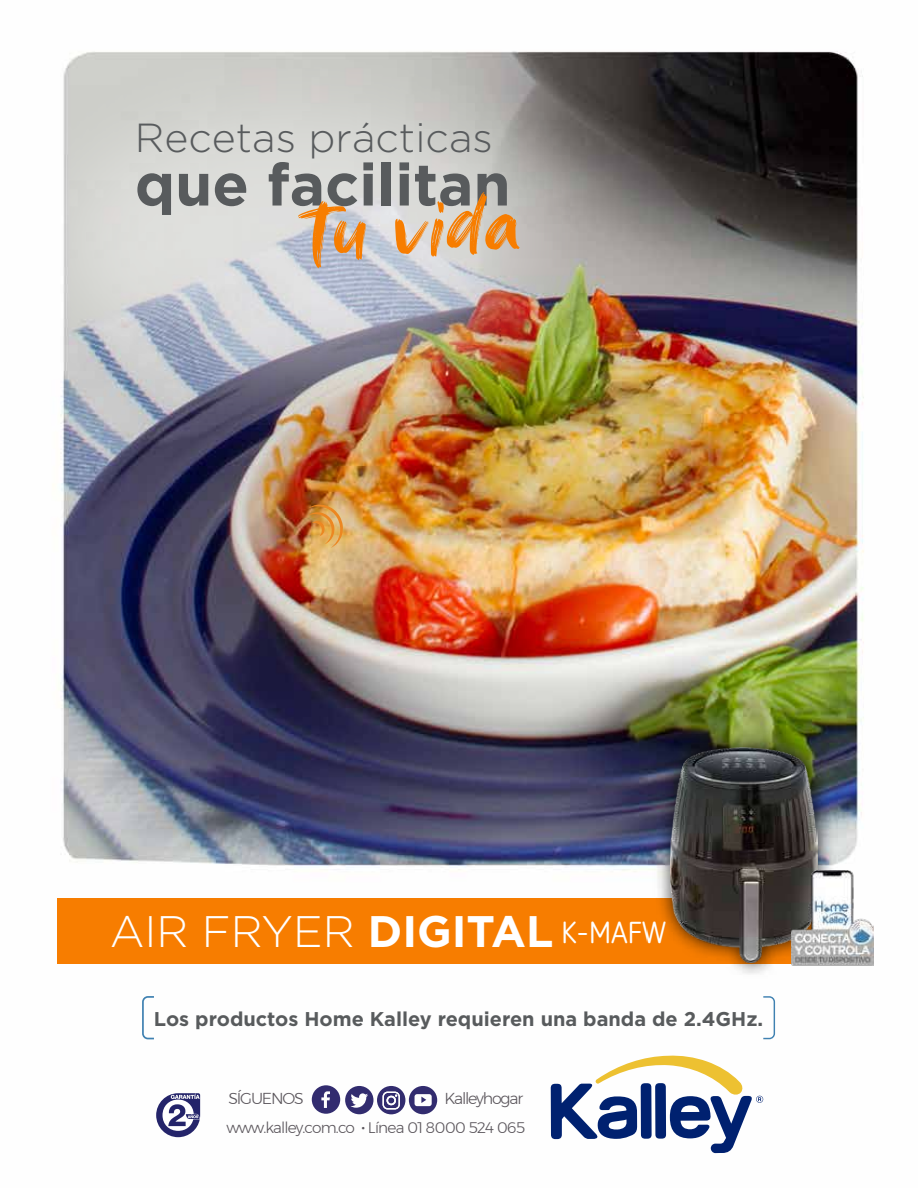
<style>
.page{position:relative;width:918px;height:1188px;background:#fff}
.page>*{position:absolute;margin:0;border:0;box-sizing:border-box;transform-origin:0 0}
.t1{font:91.8px "Ganttlets";color:#f77d00}
.t2{font:700 59.1px "Gotham";color:#585b5d}
.t3{font:300 44.1px "Gotham";color:#fff}
.t4{font:300 40.5px "Gotham";color:#585b5d}
.t5{font:700 19.95px "Gotham";color:#585b5d}
.t6{font:300 15.9px "Montserrat";letter-spacing:-.075em;color:#5a555b}
.t7{font:300 15.3px "Montserrat";letter-spacing:-.05em;color:#5a555b}
.s1{font-weight:700}
.s2{font-family:"Netto OT";font-weight:400;font-size:30.3px}
.s3{font-size:18.15px}
</style>
<div class="page">
<img style="left:57px;top:51px;width:807px;height:1103px">
<div style="left:57px;top:899px;width:793px;height:65px;background:#f77d00"></div>
<svg style="left:551px;top:1055px;width:212px;height:98px"></svg>
<svg style="left:312px;top:1085px;width:125px;height:29px"></svg>
<svg style="left:156px;top:1093px;width:44px;height:44px"></svg>
<img style="left:57px;top:60px;width:526px;height:364px">
<svg style="left:308px;top:504px;width:35px;height:44px;background:#dc9f4e"></svg>
<svg style="left:763px;top:996px;width:12px;height:43px"></svg>
<svg style="left:141px;top:995px;width:15px;height:45px"></svg>
<img style="left:647px;top:724px;width:193px;height:260px">
<img style="left:670px;top:748px;width:148px;height:215px">
<img style="left:791px;top:870px;width:83px;height:96px">
<h3 class="t4" style="left:135px;top:116px;width:360px">Recetas prácticas</h3>
<h2 class="t2" style="left:135px;top:150px;width:377px">que facilitan</h2>
<h1 class="t1" style="left:308px;top:162px;width:216px">tu vida</h1>
<h3 class="t3" style="left:110px;top:908px;width:557px">AIR FRYER <span class="s1">DIGITAL</span> <span class="s2">K-MAFW</span></h3>
<p class="t5" style="left:154px;top:1007px;width:611px">Los productos Home Kalley requieren una banda de 2.4GHz.</p>
<p class="t6" style="left:228px;top:1086px;width:77px">SÍGUENOS</p>
<p class="t6" style="left:444px;top:1086px;width:80px">Kalleyhogar</p>
<p class="t7" style="left:227px;top:1116px;width:300px">www.kalley.com.co <span class="s3">∙</span> Línea 01 8000 524 065</p>
</div>
